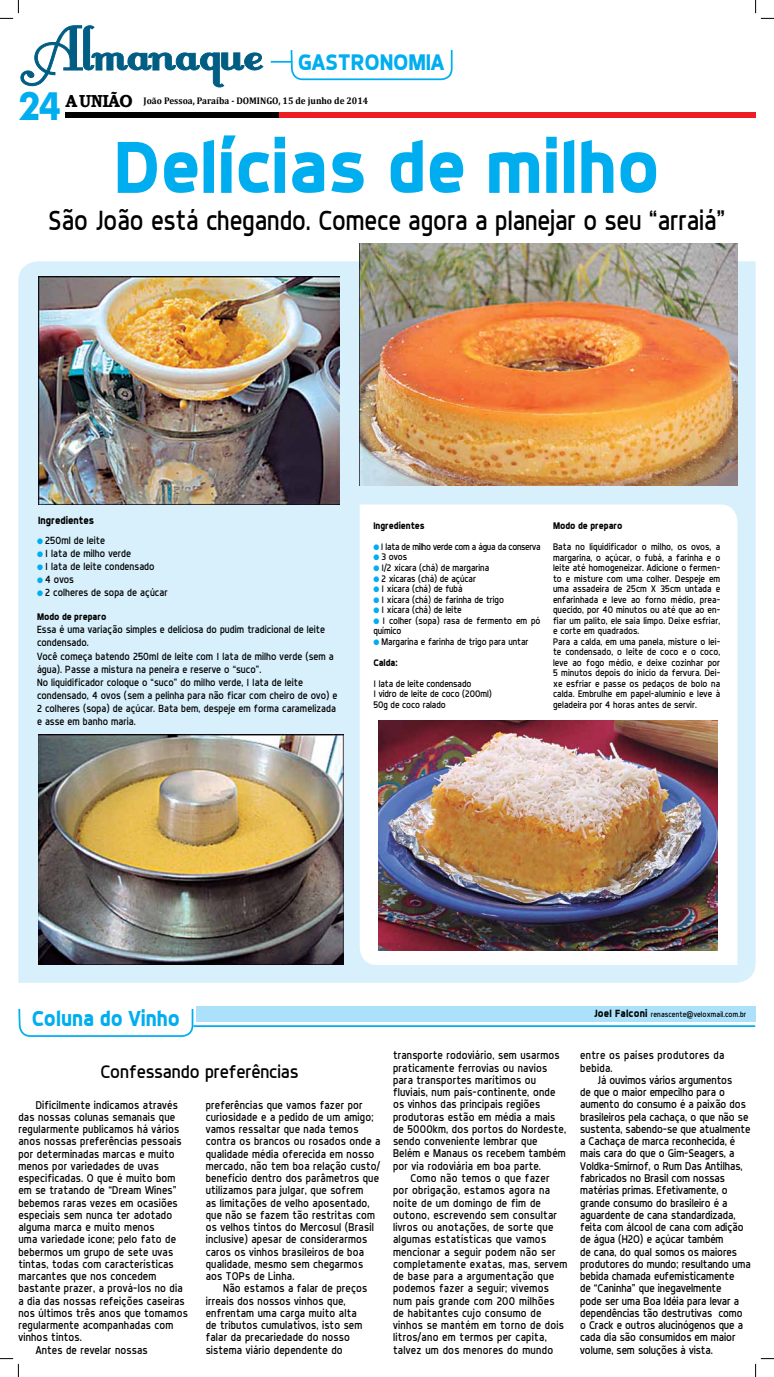
<style>
.page{position:relative;width:774px;height:1377px;background:#fff}
.page>*{position:absolute;margin:0;border:0;box-sizing:border-box;transform-origin:0 0}
.t1{font:700 73.5px "Dyno";color:#00aeef}
.t2{font:700 39.38px "Futura BT";color:#00aeef;scale:.9 1}
.t3{font:28px "Dyno";color:#000;scale:.91 1}
.t4{font:700 22.75px "Dyno";letter-spacing:-.01em;color:#00aeef}
.t5{font:700 21.88px "Dyno";color:#00aeef;scale:.95 1}
.t6{font:18.38px "Dyno";color:#000}
.t7{font:11.38px/12.2px "Dyno";letter-spacing:.02em;color:#000;scale:.95 1}
.t8{font:11.38px/12.2px "Dyno";color:#000;scale:.95 1}
.t9{font:10.5px/13.1px "Dyno";letter-spacing:.01em;color:#000;scale:.95 1}
.t10{font:700 10.5px "Dyno";color:#000;scale:.95 1}
.t11{font:9.62px/10.5px "Dyno";letter-spacing:.01em;color:#000;scale:.95 1}
.t12{font:700 9.62px "Cambria";color:#000;scale:.95 1}
.t13{font:9.62px/21px "Dyno";letter-spacing:-.025em;color:#000;scale:.95 1}
.t14{font:700 9.62px "Dyno";color:#000;scale:.95 1}
.t15{font:7.88px "Dyno";letter-spacing:.02em;color:#000;scale:.95 1}
.s1{font-family:"Bookman Old Style";font-size:17.41px}
.s2{font-family:"Dixieland Normal";font-size:7.88px;color:#00aeef}
.s3{font-weight:700}
.s4{font-weight:700;font-size:10.5px}
</style>
<div class="page">
<div style="left:279px;top:113px;width:476px;height:5px;background:#ed1d24"></div>
<div style="left:18px;top:261px;width:737px;height:721px;background:#d7f0fc"></div>
<svg style="left:359px;top:504px;width:378px;height:460px"></svg>
<svg style="left:18px;top:1008px;width:176px;height:29px"></svg>
<hr style="left:193px;top:1025px;width:562px;height:1px;background:#00aeef">
<div style="left:196px;top:1005px;width:559px;height:16px;background:#abe1fa"></div>
<svg style="left:20px;top:25px;width:448px;height:93px"></svg>
<img style="left:359px;top:244px;width:378px;height:241px">
<img style="left:38px;top:734px;width:305px;height:230px">
<img style="left:378px;top:720px;width:339px;height:230px">
<img style="left:38px;top:277px;width:302px;height:227px">
<svg style="left:0;top:0;width:19px;height:19px"></svg>
<svg style="left:0;top:1358px;width:19px;height:18px"></svg>
<svg style="left:755px;top:0;width:18px;height:19px"></svg>
<svg style="left:755px;top:1358px;width:18px;height:18px"></svg>
<h3 class="t4" style="left:298px;top:49px;width:148px">Gastronomia</h3>
<h2 class="t2" style="left:18px;top:82px;width:49px">24</h2>
<p class="t12" style="left:65px;top:95px;width:320px"><span class="s1">AUNIÃO</span> João Pessoa, Paraíba - DOMINGO, 15 de junho de 2014</p>
<h1 class="t1" style="left:114px;top:122px;width:547px">Delícias de milho</h1>
<h3 class="t3" style="left:48px;top:204px;width:745px">São João está chegando. Comece agora a planejar o seu “arraiá”</h3>
<p class="t10" style="left:38px;top:513px;width:60px">Ingredientes</p>
<p class="t9" style="left:37px;top:533px;width:139px"><span class="s2">l</span> 250ml de leite<br><span class="s2">l</span> 1 lata de milho verde<br><span class="s2">l</span> 1 lata de leite condensado<br><span class="s2">l</span> 4 ovos<br><span class="s2">l</span> 2 colheres de sopa de açúcar</p>
<p class="t14" style="left:37px;top:611px;width:75px">Modo de preparo</p>
<p class="t9" style="left:37px;top:623px;width:318px">Essa é uma variação simples e deliciosa do pudim tradicional de leite condensado.<br>Você começa batendo 250ml de leite com 1 lata de milho verde (sem a água). Passe a mistura na peneira e reserve o “suco”.<br>No liquidificador coloque o “suco” do milho verde, 1 lata de leite condensado, 4 ovos (sem a pelinha para não ficar com cheiro de ovo) e 2 colheres (sopa) de açúcar. Bata bem, despeje em forma caramelizada e asse em banho maria.</p>
<p class="t13" style="left:373px;top:515px;width:177px"><span class="s3">Ingredientes<br></span><span class="s2">l</span> 1 lata de milho verde com a água da conserva</p>
<p class="t11" style="left:373px;top:551px;width:177px"><span class="s2">l</span> 3 ovos<br><span class="s2">l</span> 1/2 xícara (chá) de margarina<br><span class="s2">l</span> 2 xícaras (chá) de açúcar<br><span class="s2">l</span> 1 xícara (chá) de fubá<br><span class="s2">l</span> 1 xícara (chá) de farinha de trigo<br><span class="s2">l</span> 1 xícara (chá) de leite<br><span class="s2">l</span> 1 colher (sopa) rasa de fermento em pó químico<br><span class="s2">l</span> Margarina e farinha de trigo para untar</p>
<p class="t14" style="left:373px;top:656px;width:27px">Calda:</p>
<p class="t11" style="left:373px;top:677px;width:126px">1 lata de leite condensado<br>1 vidro de leite de coco (200ml)<br>50g de coco ralado</p>
<p class="t14" style="left:553px;top:519px;width:75px">Modo de preparo</p>
<p class="t11" style="left:553px;top:541px;width:177px">Bata no liquidificador o milho, os ovos, a margarina, o açúcar, o fubá, a farinha e o leite até homogeneizar. Adicione o fermen&shy;to e misture com uma colher. Despeje em uma assadeira de 25cm X 35cm untada e enfarinhada e leve ao forno médio, prea&shy;quecido, por 40 minutos ou até que ao en&shy;fiar um palito, ele saia limpo. Deixe esfriar, e corte em quadrados.<br>Para a calda, em uma panela, misture o lei&shy;te condensado, o leite de coco e o coco, leve ao fogo médio, e deixe cozinhar por 5 minutos depois do inicio da fervura. Dei&shy;xe esfriar e passe os pedaços de bolo na calda. Embrulhe em papel-alumínio e leve à geladeira por 4 horas antes de servir.</p>
<h3 class="t5" style="left:32px;top:1004px;width:157px">Coluna do Vinho</h3>
<p class="t15" style="left:594px;top:1009px;width:161px"><span class="s4">Joel Falconi</span> renascente@veloxmail.com.br</p>
<h3 class="t6" style="left:100px;top:1060px;width:199px">Confessando preferências</h3>
<p class="t7" style="left:36px;top:1098px;width:151px">Dificilmente indicamos através</p>
<p class="t7" style="left:18px;top:1110px;width:166px">das nossas colunas semanais que</p>
<p class="t7" style="left:18px;top:1122px;width:171px">regularmente publicamos há vários</p>
<p class="t7" style="left:18px;top:1134px;width:173px">anos nossas preferências pessoais</p>
<p class="t7" style="left:18px;top:1147px;width:166px">por determinadas marcas e muito</p>
<p class="t7" style="left:18px;top:1159px;width:149px">menos por variedades de uvas</p>
<p class="t7" style="left:18px;top:1171px;width:167px">especificadas. O que é muito bom</p>
<p class="t7" style="left:18px;top:1183px;width:168px">em se tratando de “Dream Wines”</p>
<p class="t7" style="left:18px;top:1196px;width:169px">bebemos raras vezes em ocasiões</p>
<p class="t7" style="left:18px;top:1208px;width:163px">especiais sem nunca ter adotado</p>
<p class="t7" style="left:18px;top:1220px;width:145px">alguma marca e muito menos</p>
<p class="t7" style="left:18px;top:1232px;width:167px">uma variedade ícone; pelo fato de</p>
<p class="t7" style="left:18px;top:1245px;width:164px">bebermos um grupo de sete uvas</p>
<p class="t7" style="left:18px;top:1257px;width:165px">tintas, todas com características</p>
<p class="t7" style="left:18px;top:1269px;width:147px">marcantes que nos concedem</p>
<p class="t7" style="left:18px;top:1281px;width:174px">bastante prazer, a prová-los no dia</p>
<p class="t7" style="left:18px;top:1294px;width:176px">a dia das nossas refeições caseiras</p>
<p class="t7" style="left:18px;top:1306px;width:180px">nos últimos três anos que tomamos</p>
<p class="t7" style="left:18px;top:1318px;width:165px">regularmente acompanhadas com</p>
<p class="t7" style="left:18px;top:1330px;width:68px">vinhos tintos.</p>
<p class="t7" style="left:36px;top:1343px;width:119px">Antes de revelar nossas</p>
<p class="t7" style="left:206px;top:1098px;width:185px">preferências que vamos fazer por curiosidade e a pedido de um amigo; vamos ressaltar que nada temos contra os brancos ou rosados onde a qualidade média oferecida em nosso mercado, não tem boa relação custo/ benefício dentro dos parâmetros que utilizamos para julgar, que sofrem<br>as limitações de velho aposentado, que não se fazem tão restritas com os velhos tintos do Mercosul (Brasil inclusive) apesar de considerarmos caros os vinhos brasileiros de boa qualidade, mesmo sem chegarmos aos TOPs de Linha.</p>
<p class="t7" style="left:206px;top:1281px;width:172px;text-indent:17px">Não estamos a falar de preços irreais dos nossos vinhos que, enfrentam uma carga muito alta de tributos cumulativos, isto sem falar da precariedade do nosso sistema viário dependente do</p>
<p class="t7" style="left:393px;top:1049px;width:184px">transporte rodoviário, sem usarmos praticamente ferrovias ou navios para transportes marítimos ou fluviais, num país-continente, onde os vinhos das principais regiões produtoras estão em média a mais de 5000km, dos portos do Nordeste, sendo conveniente lembrar que Belém e Manaus os recebem também por via rodoviária em boa parte.</p>
<p class="t7" style="left:393px;top:1171px;width:185px;text-indent:17px">Como não temos o que fazer por obrigação, estamos agora na noite de um domingo de fim de outono, escrevendo sem consultar livros ou anotações, de sorte que algumas estatísticas que vamos mencionar a seguir podem não ser completamente exatas, mas, servem de base para a argumentação que podemos fazer a seguir; vivemos num país grande com 200 milhões de habitantes cujo consumo de vinhos se mantém em torno de dois litros/ano em termos per capita, talvez um dos menores do mundo</p>
<p class="t7" style="left:580px;top:1049px;width:153px">entre os países produtores da bebida.</p>
<p class="t8" style="left:580px;top:1073px;width:181px;text-indent:17px">Já ouvimos vários argumentos<br>de que o maior empecilho para o aumento do consumo é a paixão dos brasileiros pela cachaça, o que não se sustenta, sabendo-se que atualmente a Cachaça de marca reconhecida, é mais cara do que o Gim-Seagers, a Voldka-Smirnof, o Rum Das Antilhas, fabricados no Brasil com nossas matérias primas. Efetivamente, o grande consumo do brasileiro é a aguardente de cana standardizada, feita com álcool de cana com adição de água (H2O) e açúcar também<br>de cana, do qual somos os maiores produtores do mundo; resultando uma bebida chamada eufemisticamente<br>de “Caninha” que inegavelmente<br>pode ser uma Boa Idéia para levar a dependências tão destrutivas como o Crack e outros alucinógenos que a cada dia são consumidos em maior volume, sem soluções à vista.</p>
</div>
